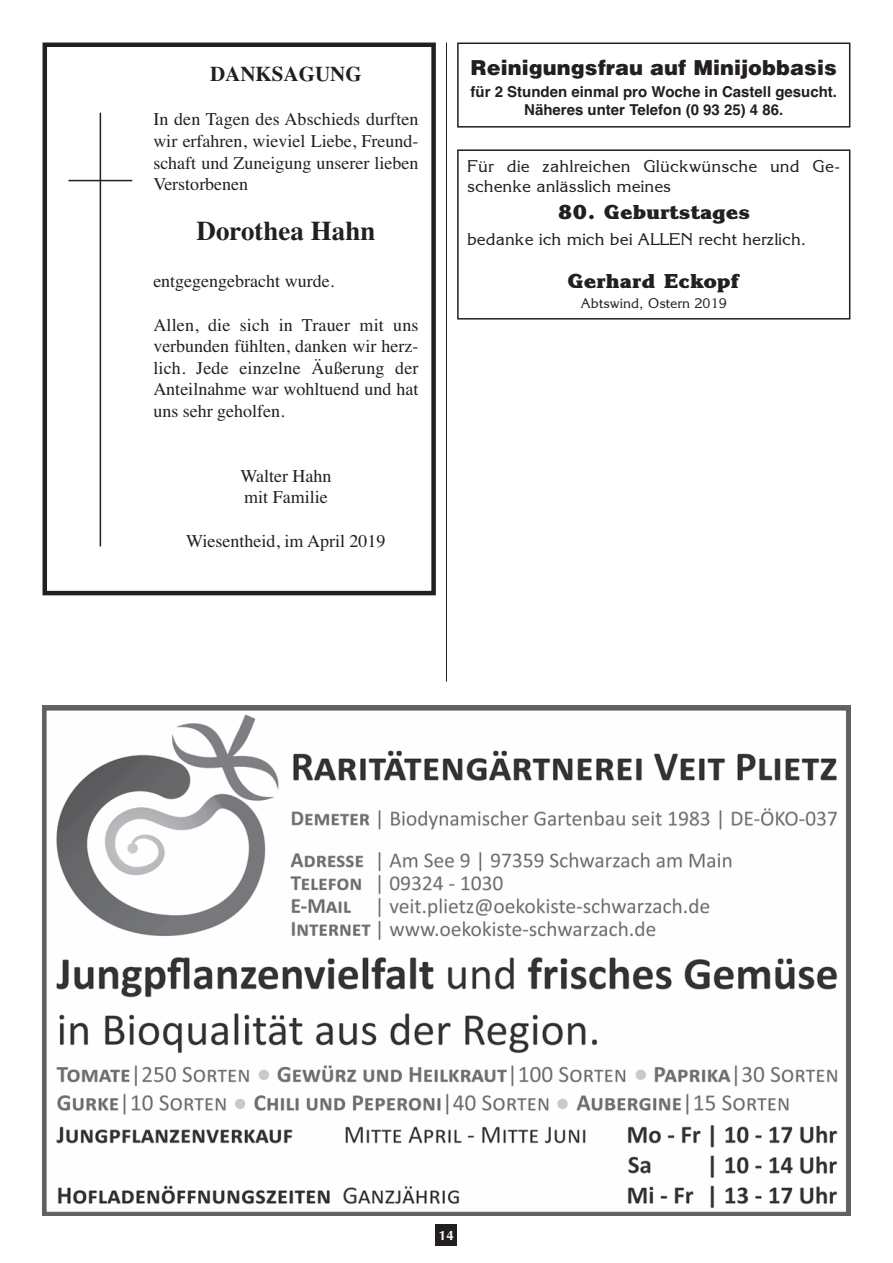
<style>
.page{position:relative;width:893px;height:1263px;background:#fff}
.page>*{position:absolute;margin:0;border:0;box-sizing:border-box;transform-origin:0 0}
.t1{font:700 27px "Times";color:#231f20}
.t2{font:900 21px "Helvetica";color:#231f20}
.t3{font:800 21px "Krone";color:#231f20}
.t4{font:700 21px "Times";color:#231f20}
.t5{font:18px/21.6px "Times";color:#231f20;text-align:justify}
.t6{font:16.5px/19.8px "Krone";color:#231f20}
.t7{font:700 15px/18px "Helvetica";color:#231f20;text-align:center}
.t8{font:13.5px "Krone";color:#231f20}
.t9{font:700 13.5px "Optima";color:#fff}
</style>
<div class="page">
<div style="left:436px;top:1225px;width:21px;height:21px;background:#231f20"></div>
<hr style="left:446px;top:43px;width:1px;height:639px;background:#231f20">
<div style="left:43px;top:43px;width:393px;height:552px;border:4px solid #231f20"></div>
<hr style="left:100px;top:113px;width:1px;height:433px;background:#231f20">
<hr style="left:68px;top:180px;width:64px;height:1px;background:#231f20">
<div style="left:457px;top:43px;width:393px;height:85px;border:2px solid #231f20"></div>
<div style="left:457px;top:149px;width:393px;height:171px;border:2px solid #231f20"></div>
<img style="left:43px;top:705px;width:807px;height:510px">
<p class="t4" style="left:210px;top:61px;width:153px">DANKSAGUNG</p>
<p class="t5" style="left:153px;top:108px;width:267px">In den Tagen des Abschieds durften wir erfahren, wieviel Liebe, Freund&shy;schaft und Zuneigung unserer lieben Verstorbenen</p>
<h1 class="t1" style="left:197px;top:215px;width:180px">Dorothea Hahn</h1>
<p class="t5" style="left:153px;top:270px;width:182px">entgegengebracht wurde.</p>
<p class="t5" style="left:153px;top:314px;width:267px">Allen, die sich in Trauer mit uns verbunden fühlten, danken wir herz&shy;lich. Jede einzelne Äußerung der Anteilnahme war wohltuend und hat uns sehr geholfen.</p>
<p class="t5" style="left:240px;top:465px;width:93px">Walter Hahn mit Familie</p>
<p class="t5" style="left:186px;top:530px;width:201px">Wiesentheid, im April 2019</p>
<p class="t2" style="left:471px;top:55px;width:368px">Reinigungsfrau auf Minijobbasis</p>
<p class="t7" style="left:471px;top:83px;width:368px">für 2 Stunden einmal pro Woche in Castell gesucht.<br>Näheres unter Telefon (0 93 25) 4 86.</p>
<p class="t6" style="left:467px;top:156px;width:375px">Für die zahlreichen Glückwünsche und Ge&shy;schenke anlässlich meines</p>
<p class="t3" style="left:557px;top:200px;width:194px">80. Geburtstages</p>
<p class="t6" style="left:467px;top:230px;width:341px">bedanke ich mich bei ALLEN recht herzlich.</p>
<p class="t3" style="left:567px;top:269px;width:174px">Gerhard Eckopf</p>
<p class="t8" style="left:581px;top:295px;width:148px">Abtswind, Ostern 2019</p>
<p class="t9" style="left:439px;top:1227px;width:17px">14</p>
</div>
